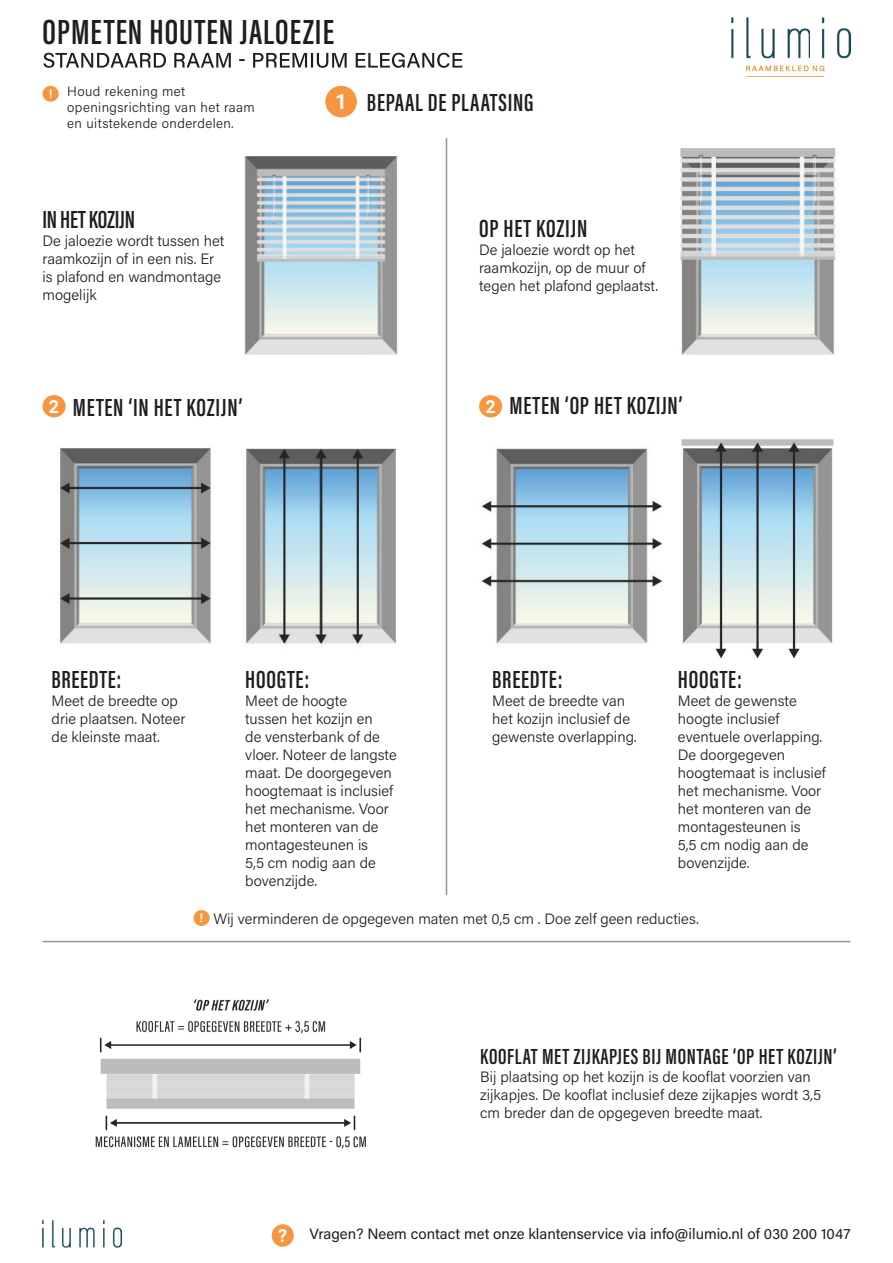
<style>
.page{position:relative;width:893px;height:1263px;background:#fff}
.page>*{position:absolute;margin:0;border:0;box-sizing:border-box;transform-origin:0 0}
.t1{font:600 36px "Acumin Pro Extra Cond";letter-spacing:.03em;color:#211d1e}
.t2{font:600 25.5px "Acumin Pro Extra Cond";letter-spacing:.03em;color:#211d1e}
.t3{font:600 25.5px "Acumin Pro Extra Cond";letter-spacing:-.01em;color:#211d1e}
.t4{font:600 22.5px "Acumin Pro Extra Cond";letter-spacing:.03em;color:#211d1e}
.t5{font:700 18px "Roboto";color:#fff}
.t6{font:300 15px/18px "Acumin Pro";color:#211d1e}
.t7{font:15px "Acumin Pro";color:#211d1e}
.t8{font:300 13.5px/16.2px "Acumin Pro";letter-spacing:.03em;color:#211d1e}
.t9{font:700 12px "Roboto";color:#fff}
.s1{font-family:"Roboto";font-weight:700;font-size:18px;color:#fff}
.s2{font-family:"Roboto";font-weight:700;font-size:21px;color:#fff}
.s3{font-family:"Roboto";font-weight:700;font-size:12px;color:#fff}
</style>
<div class="page">
<svg style="left:43px;top:53px;width:419px;height:15px"></svg>
<div style="left:325px;top:86px;width:32px;height:31px;background:#f79640;border-radius:50%"></div>
<img style="left:60px;top:448px;width:336px;height:197px">
<div style="left:43px;top:395px;width:23px;height:22px;background:#f79640;border-radius:50%"></div>
<img style="left:481px;top:439px;width:353px;height:220px">
<hr style="left:446px;top:138px;width:1px;height:757px;background:#929596">
<div style="left:272px;top:1224px;width:22px;height:23px;background:#f79640;border-radius:50%"></div>
<img style="left:680px;top:149px;width:156px;height:206px">
<img style="left:244px;top:156px;width:154px;height:199px">
<div style="left:479px;top:395px;width:23px;height:22px;background:#f79640;border-radius:50%"></div>
<div style="left:43px;top:86px;width:16px;height:16px;background:#f79640;border-radius:50%"></div>
<hr style="left:43px;top:941px;width:807px;height:1px;background:#929596">
<div style="left:193px;top:910px;width:17px;height:16px;background:#f79640;border-radius:50%"></div>
<img style="left:95px;top:999px;width:271px;height:150px">
<img style="left:732px;top:17px;width:118px;height:60px">
<img style="left:42px;top:1220px;width:79px;height:28px">
<h1 class="t1" style="left:43px;top:10px;width:293px">OPMETEN HOUTEN JALOEZIE</h1>
<p class="t9" style="left:49px;top:85px;width:5px">!</p>
<p class="t8" style="left:67px;top:82px;width:189px">Houd rekening met openingsrichting van het raam en uitstekende onderdelen.</p>
<h2 class="t3" style="left:43px;top:204px;width:94px">IN HET KOZIJN</h2>
<p class="t6" style="left:43px;top:231px;width:183px">De jaloezie wordt tussen het raamkozijn of in een nis. Er is plafond en wandmontage mogelijk</p>
<h2 class="t2" style="left:49px;top:391px;width:195px"><span class="s1">2</span> METEN ‘IN HET KOZIJN’</h2>
<h2 class="t2" style="left:335px;top:87px;width:200px"><span class="s2">1</span> BEPAAL DE PLAATSING</h2>
<h2 class="t2" style="left:479px;top:213px;width:110px">OP HET KOZIJN</h2>
<p class="t6" style="left:479px;top:240px;width:181px">De jaloezie wordt op het raamkozijn, op de muur of tegen het plafond geplaatst.</p>
<p class="t5" style="left:485px;top:394px;width:12px">2</p>
<h2 class="t2" style="left:509px;top:390px;width:175px">METEN ‘OP HET KOZIJN’</h2>
<h2 class="t2" style="left:52px;top:664px;width:71px">BREEDTE:</h2>
<p class="t6" style="left:52px;top:691px;width:135px">Meet de breedte op drie plaatsen. Noteer de kleinste maat.</p>
<h2 class="t2" style="left:245px;top:664px;width:66px">HOOGTE:</h2>
<p class="t6" style="left:245px;top:691px;width:153px">Meet de hoogte<br>tussen het kozijn en<br>de vensterbank of de vloer. Noteer de langste maat. De doorgegeven hoogtemaat is inclusief het mechanisme. Voor het monteren van de montagesteunen is<br>5,5 cm nodig aan de bovenzijde.</p>
<h2 class="t2" style="left:492px;top:663px;width:72px">BREEDTE:</h2>
<p class="t6" style="left:492px;top:691px;width:146px">Meet de breedte van het kozijn inclusief de gewenste overlapping.</p>
<h2 class="t2" style="left:678px;top:664px;width:66px">HOOGTE:</h2>
<p class="t6" style="left:678px;top:691px;width:149px">Meet de gewenste hoogte inclusief eventuele overlapping.<br>De doorgegeven hoogtemaat is inclusief het mechanisme. Voor het monteren van de montagesteunen is<br>5,5 cm nodig aan de bovenzijde.</p>
<p class="t6" style="left:200px;top:909px;width:500px"><span class="s3">!</span> Wij verminderen de opgegeven maten met 0,5 cm . Doe zelf geen reducties.</p>
<h3 class="t4" style="left:480px;top:1042px;width:358px">KOOFLAT MET ZIJKAPJES BIJ MONTAGE ‘OP HET KOZIJN’</h3>
<p class="t6" style="left:480px;top:1067px;width:342px">Bij plaatsing op het kozijn is de kooflat voorzien van zijkapjes. De kooflat inclusief deze zijkapjes wordt 3,5 cm breder dan de opgegeven breedte maat.</p>
<p class="t5" style="left:278px;top:1223px;width:10px">?</p>
<p class="t7" style="left:310px;top:1223px;width:542px">Vragen? Neem contact met onze klantenservice via info@ilumio.nl of 030 200 1047</p>
</div>
